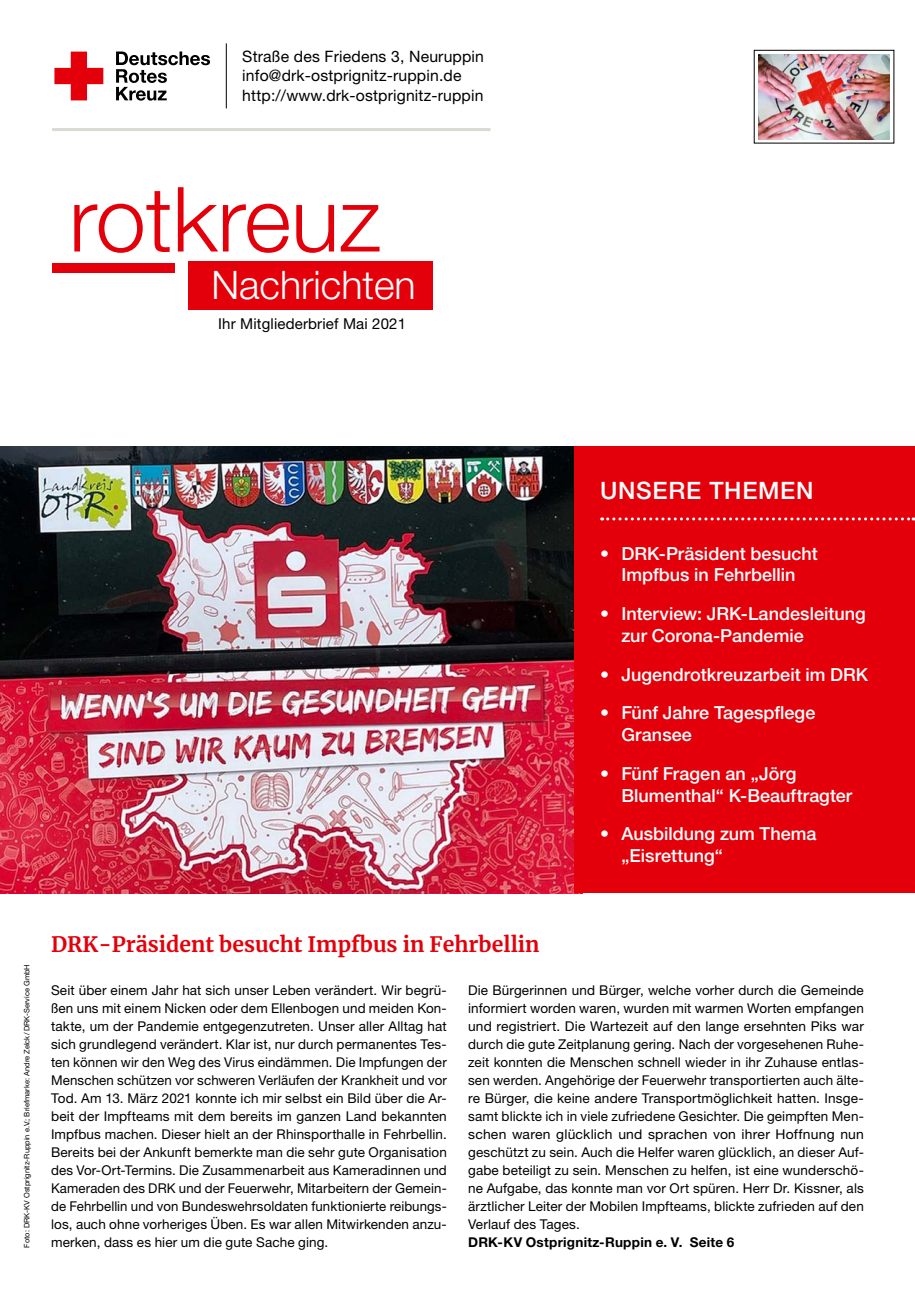
<style>
.page{position:relative;width:915px;height:1297px;background:#fff}
.page>*{position:absolute;margin:0;border:0;box-sizing:border-box;transform-origin:0 0}
.t1{font:300 90px "Helvetica Neue LT Std";color:#e3000b}
.t2{font:300 39.3px "Helvetica Neue LT Pro";color:#fff}
.t3{font:500 24px "Helvetica Neue LT Pro";letter-spacing:.03em;color:#fff}
.t4{font:700 21px "Merriweather";color:#e3000b}
.t5{font:500 18px/21.8px "Helvetica Neue LT Pro";color:#fff}
.t6{font:15.75px "Helvetica Neue LT Pro";letter-spacing:.01em;color:#000}
.t7{font:15px "Helvetica Neue LT Pro";letter-spacing:.01em;color:#000}
.MGB_Copy{font:13.5px/18px "Helvetica Neue LT Pro";letter-spacing:.01em;color:#000;text-align:justify}
.MGB_Copy_bold{font:700 13.5px "Helvetica Neue LT Pro";letter-spacing:.02em;color:#000}
.MGB_Fotocredits{font:7.5px "Helvetica Neue LT Pro";color:#000}
</style>
<div class="page">
<svg style="left:54px;top:52px;width:49px;height:48px"></svg>
<svg style="left:116px;top:52px;width:94px;height:49px"></svg>
<hr style="left:52px;top:128px;width:438px;height:3px;background:#dad9d3">
<hr style="left:226px;top:43px;width:1px;height:65px;background:#000">
<div style="left:188px;top:261px;width:244px;height:49px;background:#e3000b"></div>
<div style="left:52px;top:263px;width:122px;height:9px;background:#e3000b"></div>
<div style="left:753px;top:50px;width:140px;height:93px;border:1px solid #000"></div>
<img style="left:758px;top:54px;width:131px;height:85px">
<img style="left:0;top:446px;width:574px;height:447px">
<div style="left:574px;top:446px;width:340px;height:447px;background:#e3000b"></div>
<svg style="left:601px;top:517px;width:312px;height:3px"></svg>
<p class="t6" style="left:242px;top:47px;width:243px">Straße des Friedens 3, Neuruppin</p>
<p class="t6" style="left:242px;top:66px;width:221px">info@drk-ostprignitz-ruppin.de</p>
<p class="t6" style="left:242px;top:85px;width:242px">http://www.drk-ostprignitz-ruppin</p>
<p class="t1" style="left:69px;top:164px;width:313px">rotkreuz</p>
<p class="t2" style="left:211px;top:261px;width:206px">Nachrichten</p>
<p class="t7" style="left:218px;top:314px;width:189px">Ihr Mitgliederbrief Mai 2021</p>
<p class="t3" style="left:600px;top:476px;width:215px">UNSERE THEMEN</p>
<p class="t5" style="left:600px;top:542px;width:219px;text-align:center">• DRK-Präsident besucht<br>Impfbus in Fehrbellin</p>
<p class="t5" style="left:621px;top:603px;width:246px;text-indent:-21px">• Interview: JRK-Landesleitung zur Corona-Pandemie</p>
<p class="t5" style="left:600px;top:663px;width:269px">• Jugendrotkreuzarbeit im DRK</p>
<p class="t5" style="left:621px;top:702px;width:195px;text-indent:-21px">• Fünf Jahre Tagespflege<br>Gransee</p>
<p class="t5" style="left:621px;top:762px;width:232px;text-indent:-21px">• Fünf Fragen an „Jörg<br>Blumenthal“ K-Beauftragter</p>
<p class="t5" style="left:621px;top:823px;width:196px;text-indent:-21px">• Ausbildung zum Thema „Eisrettung“</p>
<p class="MGB_Fotocredits" style="left:22px;top:1247px;width:285px;rotate:-90deg">Foto: DRK-KV Ostprignitz-Ruppin e.V.; Briefmarke: Andre Zelck/DRK-Service GmbH</p>
<p class="t4" style="left:51px;top:929px;width:490px">DRK-Präsident besucht Impfbus in Fehrbellin</p>
<p class="MGB_Copy" style="left:51px;top:980px;width:397px">Seit über einem Jahr hat sich unser Leben verändert. Wir begrü&shy;ßen uns mit einem Nicken oder dem Ellenbogen und meiden Kon&shy;takte, um der Pandemie entgegenzutreten. Unser aller Alltag hat sich grundlegend verändert. Klar ist, nur durch permanentes Tes&shy;ten können wir den Weg des Virus eindämmen. Die Impfungen der Menschen schützen vor schweren Verläufen der Krankheit und vor Tod. Am 13. März 2021 konnte ich mir selbst ein Bild über die Ar&shy;beit der Impfteams mit dem bereits im ganzen Land bekannten Impfbus machen. Dieser hielt an der Rhinsporthalle in Fehrbellin.<br>Bereits bei der Ankunft bemerkte man die sehr gute Organisation des Vor-Ort-Termins. Die Zusammenarbeit aus Kameradinnen und Kameraden des DRK und der Feuerwehr, Mitarbeitern der Gemein&shy;de Fehrbellin und von Bundeswehrsoldaten funktionierte reibungs&shy;los, auch ohne vorheriges Üben. Es war allen Mitwirkenden anzu&shy;merken, dass es hier um die gute Sache ging.</p>
<p class="MGB_Copy" style="left:468px;top:980px;width:397px">Die Bürgerinnen und Bürger, welche vorher durch die Gemeinde informiert worden waren, wurden mit warmen Worten empfangen und registriert. Die Wartezeit auf den lange ersehnten Piks war durch die gute Zeitplanung gering. Nach der vorgesehenen Ruhe&shy;zeit konnten die Menschen schnell wieder in ihr Zuhause entlas&shy;sen werden. Angehörige der Feuerwehr transportierten auch älte&shy;re Bürger, die keine andere Transportmöglichkeit hatten. Insge&shy;samt blickte ich in viele zufriedene Gesichter. Die geimpften Men&shy;schen waren glücklich und sprachen von ihrer Hoffnung nun geschützt zu sein. Auch die Helfer waren glücklich, an dieser Auf&shy;gabe beteiligt zu sein. Menschen zu helfen, ist eine wunderschö&shy;ne Aufgabe, das konnte man vor Ort spüren. Herr Dr. Kissner, als ärztlicher Leiter der Mobilen Impfteams, blickte zufrieden auf den Verlauf des Tages.</p>
<p class="MGB_Copy_bold" style="left:468px;top:1233px;width:268px">DRK-KV Ostprignitz-Ruppin e. V. Seite 6</p>
</div>
